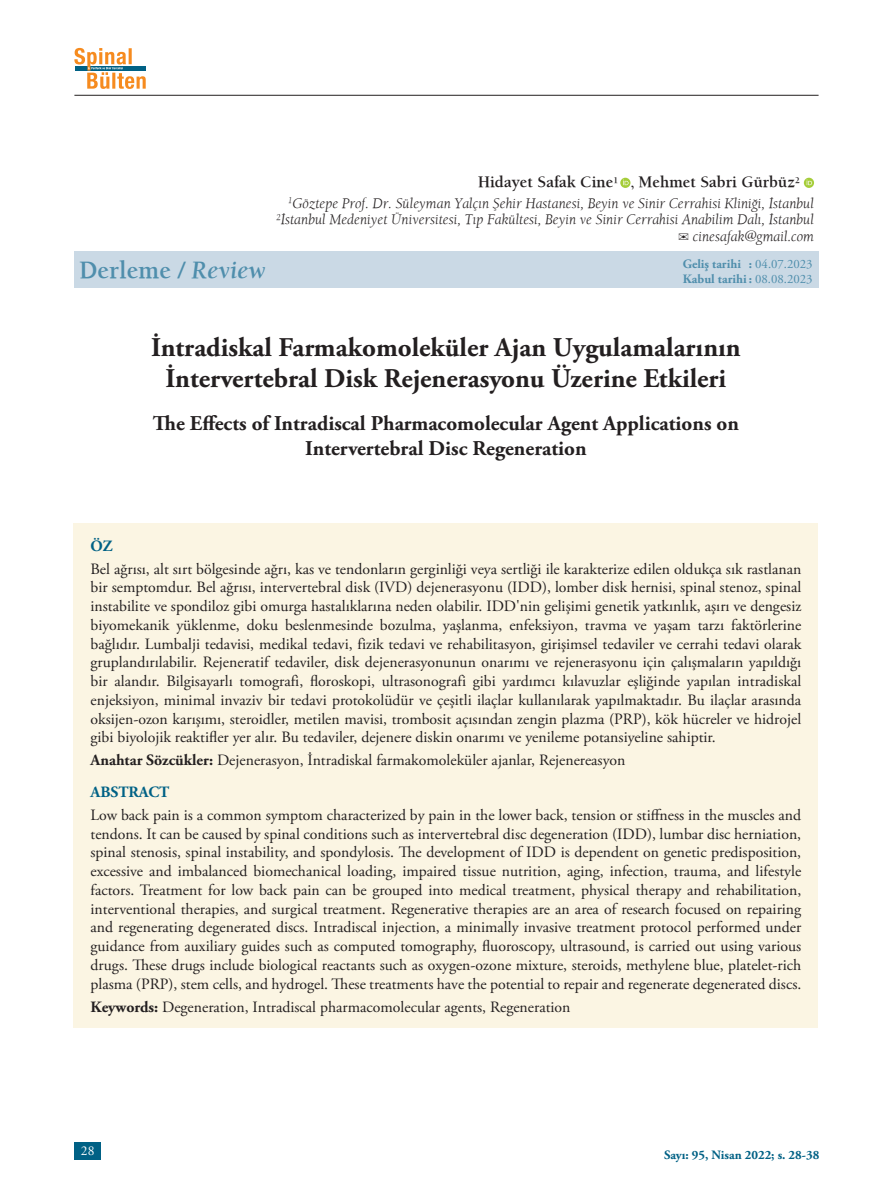
<style>
.page{position:relative;width:893px;height:1191px;background:#fff}
.page>*{position:absolute;margin:0;border:0;box-sizing:border-box;transform-origin:0 0}
.t1{font:700 27px/31.5px "Adobe Garamond Pro";color:#231f20;text-align:center}
.t2{font:700 25.5px "Berkeley";color:#4f8eac}
.t3{font:700 21px/25.5px "Adobe Garamond Pro";color:#231f20;text-align:center}
.t4{font:700 16.5px "Berkeley";color:#231f20}
.t5{font:15.75px/18.8px "Adobe Garamond Pro";color:#231f20;text-align:justify}
.t6{font:700 15.75px "Adobe Garamond Pro";color:#006185}
.t7{font:italic 15px/16.5px "Berkeley";color:#231f20;text-align:right}
.t8{font:13.5px "Adobe Garamond Pro";color:#fff}
.t9{font:700 12.75px/15.3px "Adobe Garamond Pro";color:#4f8eac}
.t10{font:700 12.75px "Adobe Garamond Pro";color:#006185}
.s1{font-style:italic}
.s2{font-size:15px}
.s3{font-weight:400}
.s4{font-weight:700}
.s5{font-weight:700;color:#006185}
</style>
<div class="page">
<div style="left:74px;top:1141px;width:27px;height:18px;background:#006185"></div>
<hr style="left:74px;top:95px;width:745px;height:1px;background:#231f20">
<svg style="left:74px;top:48px;width:72px;height:41px"></svg>
<div style="left:74px;top:251px;width:744px;height:37px;background:#cad9e5"></div>
<svg style="left:620px;top:178px;width:10px;height:10px"></svg>
<svg style="left:623px;top:180px;width:6px;height:5px"></svg>
<svg style="left:804px;top:178px;width:10px;height:10px"></svg>
<svg style="left:807px;top:180px;width:5px;height:5px"></svg>
<div style="left:74px;top:523px;width:744px;height:504px;background:#fbf5e3"></div>
<h2 class="t2" style="left:79px;top:255px;width:188px">Derleme / <span class="s1">Review</span></h2>
<p class="t4" style="left:478px;top:172px;width:323px">Hidayet Safak Ci̇ne<sup>1</sup> <span class="s2">,</span> Mehmet Sabri Gürbüz<sup>2</sup></p>
<p class="t7" style="left:276px;top:195px;width:539px"><sup>1</sup>Göztepe Prof. Dr. Süleyman Yalçın Şehir Hastanesi, Beyin ve Sinir Cerrahisi Kliniği, İstanbul<br><sup>2</sup>İstanbul Medeniyet Üniversitesi, Tıp Fakültesi, Beyin ve Sinir Cerrahisi Anabilim Dalı, İstanbul cinesafak@gmail.com</p>
<p class="t9" style="left:683px;top:256px;width:131px">Geliş tarihi : <span class="s3">04.07.2023<br></span>Kabul tarihi : <span class="s3">08.08.2023</span></p>
<h1 class="t1" style="left:151px;top:332px;width:591px">İntradiskal Farmakomoleküler Ajan Uygulamalarının<br>İntervertebral Disk Rejenerasyonu Üzerine Etkileri</h1>
<h3 class="t3" style="left:153px;top:410px;width:587px">The Effects of Intradiscal Pharmacomolecular Agent Applications on<br>Intervertebral Disc Regeneration</h3>
<p class="t6" style="left:91px;top:536px;width:24px">ÖZ</p>
<p class="t5" style="left:91px;top:560px;width:712px">Bel ağrısı, alt sırt bölgesinde ağrı, kas ve tendonların gerginliği veya sertliği ile karakterize edilen oldukça sık rastlanan bir semptomdur. Bel ağrısı, intervertebral disk (IVD) dejenerasyonu (IDD), lomber disk hernisi, spinal stenoz, spinal instabilite ve spondiloz gibi omurga hastalıklarına neden olabilir. IDD'nin gelişimi genetik yatkınlık, aşırı ve dengesiz biyomekanik yüklenme, doku beslenmesinde bozulma, yaşlanma, enfeksiyon, travma ve yaşam tarzı faktörlerine bağlıdır. Lumbalji tedavisi, medikal tedavi, fizik tedavi ve rehabilitasyon, girişimsel tedaviler ve cerrahi tedavi olarak gruplandırılabilir. Rejeneratif tedaviler, disk dejenerasyonunun onarımı ve rejenerasyonu için çalışmaların yapıldığı bir alandır. Bilgisayarlı tomografi, floroskopi, ultrasonografi gibi yardımcı kılavuzlar eşliğinde yapılan intradiskal enjeksiyon, minimal invaziv bir tedavi protokolüdür ve çeşitli ilaçlar kullanılarak yapılmaktadır. Bu ilaçlar arasında oksijen-ozon karışımı, steroidler, metilen mavisi, trombosit açısından zengin plazma (PRP), kök hücreler ve hidrojel gibi biyolojik reaktifler yer alır. Bu tedaviler, dejenere diskin onarımı ve yenileme potansiyeline sahiptir.</p>
<p class="t5" style="left:91px;top:745px;width:536px;line-height:31.5px"><span class="s4">Anahtar Sözcükler:</span> Dejenerasyon, İntradiskal farmakomoleküler ajanlar, Rejenereasyon<br><span class="s5">ABSTRACT</span></p>
<p class="t5" style="left:91px;top:806px;width:712px">Low back pain is a common symptom characterized by pain in the lower back, tension or stiffness in the muscles and tendons. It can be caused by spinal conditions such as intervertebral disc degeneration (IDD), lumbar disc herniation, spinal stenosis, spinal instability, and spondylosis. The development of IDD is dependent on genetic predisposition, excessive and imbalanced biomechanical loading, impaired tissue nutrition, aging, infection, trauma, and lifestyle factors. Treatment for low back pain can be grouped into medical treatment, physical therapy and rehabilitation, interventional therapies, and surgical treatment. Regenerative therapies are an area of research focused on repairing and regenerating degenerated discs. Intradiscal injection, a minimally invasive treatment protocol performed under guidance from auxiliary guides such as computed tomography, fluoroscopy, ultrasound, is carried out using various drugs. These drugs include biological reactants such as oxygen-ozone mixture, steroids, methylene blue, platelet-rich plasma (PRP), stem cells, and hydrogel. These treatments have the potential to repair and regenerate degenerated discs.</p>
<p class="t5" style="left:91px;top:997px;width:481px"><span class="s4">Keywords:</span> Degeneration, Intradiscal pharmacomolecular agents, Regeneration</p>
<p class="t8" style="left:81px;top:1143px;width:15px">28</p>
<p class="t10" style="left:664px;top:1147px;width:157px">Sayı: 95, Nisan 2022; s. 28-38</p>
</div>
